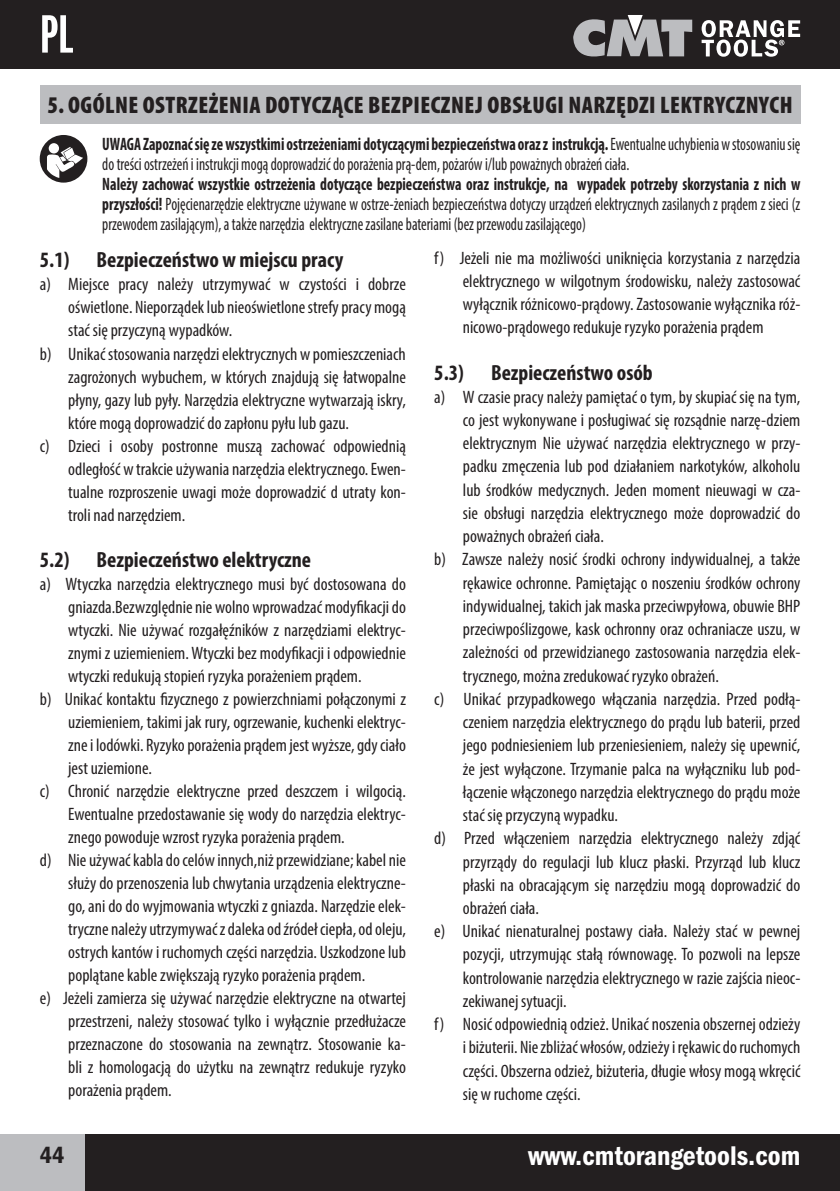
<style>
.page{position:relative;width:840px;height:1191px;background:#fff}
.page>*{position:absolute;margin:0;border:0;box-sizing:border-box;transform-origin:0 0}
.t1{font:56px "ITC Franklin Gothic Std Dm X Cp";color:#fff}
.t2{font:28px "ITC Franklin Gothic Std Dm Cd";color:#fff}
.texto_corrido{font:900 condensed 24px "Myriad Pro";letter-spacing:.02em;color:#231f20}
.t3{font:24px "ITC Franklin Gothic Std Dm Cd";color:#231f20}
.texto_corrido_idioma{font:700 condensed 22px "Myriad Pro";color:#231f20}
.texto_corrido_idioma-2{font:condensed 18px/23px "Myriad Pro";color:#231f20;text-align:justify}
.texto_corrido-2{font:condensed 18px/20px "Myriad Pro";color:#231f20;scale:.85 1}
.s1{font-weight:700}
</style>
<div class="page">
<div style="left:0;top:0;width:839px;height:68px;background:#231f20"></div>
<div style="left:0;top:1134px;width:85px;height:57px;background:#bcbdc0"></div>
<div style="left:85px;top:1134px;width:754px;height:57px;background:#231f20"></div>
<svg style="left:573px;top:15px;width:118px;height:42px"></svg>
<svg style="left:701px;top:20px;width:98px;height:37px"></svg>
<div style="left:40px;top:135px;width:47px;height:48px;background:#231f20;border-radius:50%"></div>
<svg style="left:47px;top:147px;width:36px;height:31px"></svg>
<div style="left:49px;top:143px;width:10px;height:10px;background:#fff;border-radius:50%"></div>
<div style="left:40px;top:85px;width:760px;height:38px;background:#bcbdc0"></div>
<h1 class="t1" style="left:40px;top:4px;width:34px">PL</h1>
<p class="texto_corrido" style="left:47px;top:92px;width:746px">5. OGÓLNE OSTRZEŻENIA DOTYCZĄCE BEZPIECZNEJ OBSŁUGI NARZĘDZI LEKTRYCZNYCH</p>
<p class="texto_corrido-2" style="left:102px;top:133px;width:822px"><span class="s1">UWAGA Zapoznać się ze wszystkimi ostrzeżeniami dotyczącymi bezpieczeństwa oraz z instrukcją.</span> Ewentualne uchybienia w stosowaniu się do treści ostrzeżeń i instrukcji mogą doprowadzić do porażenia prą-dem, pożarów i/lub poważnych obrażeń ciała.</p>
<p class="texto_corrido-2" style="left:102px;top:173px;width:822px;text-align:justify"><span class="s1">Należy zachować wszystkie ostrzeżenia dotyczące bezpieczeństwa oraz instrukcje, na wypadek potrzeby skorzystania z nich w przyszłości!</span> Pojęcienarzędzie elektryczne używane w ostrze-żeniach bezpieczeństwa dotyczy urządzeń elektrycznych zasilanych z prądem z sieci (z przewodem zasilającym), a także narzędzia elektryczne zasilane bateriami (bez przewodu zasilającego)</p>
<p class="texto_corrido_idioma" style="left:40px;top:246px;width:305px">5.1) Bezpieczeństwo w miejscu pracy</p>
<p class="texto_corrido_idioma-2" style="left:68px;top:273px;width:339px;text-indent:-28px">a) Miejsce pracy należy utrzymywać w czystości i dobrze oświetlone. Nieporządek lub nieoświetlone strefy pracy mogą stać się przyczyną wypadków.</p>
<p class="texto_corrido_idioma-2" style="left:68px;top:342px;width:339px;text-indent:-28px">b) Unikać stosowania narzędzi elektrycznych w pomieszczeniach zagrożonych wybuchem, w których znajdują się łatwopalne płyny, gazy lub pyły. Narzędzia elektryczne wytwarzają iskry, które mogą doprowadzić do zapłonu pyłu lub gazu.</p>
<p class="texto_corrido_idioma-2" style="left:68px;top:434px;width:339px;text-indent:-28px">c) Dzieci i osoby postronne muszą zachować odpowiednią odległość w trakcie używania narzędzia elektrycznego. Ewen&shy;tualne rozproszenie uwagi może doprowadzić d utraty kon&shy;troli nad narzędziem.</p>
<p class="texto_corrido_idioma" style="left:40px;top:545px;width:272px">5.2) Bezpieczeństwo elektryczne</p>
<p class="texto_corrido_idioma-2" style="left:68px;top:572px;width:339px;text-indent:-28px">a) Wtyczka narzędzia elektrycznego musi być dostosowana do gniazda.Bezwzględnie nie wolno wprowadzać modyfikacji do wtyczki. Nie używać rozgałęźników z narzędziami elektryc&shy;znymi z uziemieniem. Wtyczki bez modyfikacji i odpowiednie wtyczki redukują stopień ryzyka porażeniem prądem.</p>
<p class="texto_corrido_idioma-2" style="left:68px;top:687px;width:339px;text-indent:-28px">b) Unikać kontaktu fizycznego z powierzchniami połączonymi z uziemieniem, takimi jak rury, ogrzewanie, kuchenki elektryc&shy;zne i lodówki. Ryzyko porażenia prądem jest wyższe, gdy ciało jest uziemione.</p>
<p class="texto_corrido_idioma-2" style="left:68px;top:779px;width:339px;text-indent:-28px">c) Chronić narzędzie elektryczne przed deszczem i wilgocią.<br>Ewentualne przedostawanie się wody do narzędzia elektryc&shy;znego powoduje wzrost ryzyka porażenia prądem.</p>
<p class="texto_corrido_idioma-2" style="left:68px;top:848px;width:339px;text-indent:-28px">d) Nie używać kabla do celów innych,niż przewidziane; kabel nie służy do przenoszenia lub chwytania urządzenia elektryczne&shy;go, ani do do wyjmowania wtyczki z gniazda. Narzędzie elek&shy;tryczne należy utrzymywać z daleka od źródeł ciepła, od oleju, ostrych kantów i ruchomych części narzędzia. Uszkodzone lub poplątane kable zwiększają ryzyko porażenia prądem.</p>
<p class="texto_corrido_idioma-2" style="left:68px;top:986px;width:339px;text-indent:-28px">e) Jeżeli zamierza się używać narzędzie elektryczne na otwartej przestrzeni, należy stosować tylko i wyłącznie przedłużacze przeznaczone do stosowania na zewnątrz. Stosowanie ka&shy;bli z homologacją do użytku na zewnątrz redukuje ryzyko porażenia prądem.</p>
<h3 class="t3" style="left:40px;top:1141px;width:26px">44</h3>
<p class="texto_corrido_idioma-2" style="left:462px;top:247px;width:339px;text-indent:-28px">f) Jeżeli nie ma możliwości uniknięcia korzystania z narzędzia elektrycznego w wilgotnym środowisku, należy zastosować wyłącznik różnicowo-prądowy. Zastosowanie wyłącznika róż&shy;nicowo-prądowego redukuje ryzyko porażenia prądem</p>
<p class="texto_corrido_idioma" style="left:434px;top:358px;width:220px">5.3) Bezpieczeństwo osób</p>
<p class="texto_corrido_idioma-2" style="left:462px;top:385px;width:339px;text-indent:-29px">a) W czasie pracy należy pamiętać o tym, by skupiać się na tym, co jest wykonywane i posługiwać się rozsądnie narzę-dziem elektrycznym Nie używać narzędzia elektrycznego w przy&shy;padku zmęczenia lub pod działaniem narkotyków, alkoholu lub środków medycznych. Jeden moment nieuwagi w cza&shy;sie obsługi narzędzia elektrycznego może doprowadzić do poważnych obrażeń ciała.</p>
<p class="texto_corrido_idioma-2" style="left:462px;top:547px;width:339px;text-indent:-29px">b) Zawsze należy nosić środki ochrony indywidualnej, a także rękawice ochronne. Pamiętając o noszeniu środków ochrony indywidualnej, takich jak maska przeciwpyłowa, obuwie BHP przeciwpoślizgowe, kask ochronny oraz ochraniacze uszu, w zależności od przewidzianego zastosowania narzędzia elek&shy;trycznego, można zredukować ryzyko obrażeń.</p>
<p class="texto_corrido_idioma-2" style="left:462px;top:687px;width:339px;text-indent:-29px">c) Unikać przypadkowego włączania narzędzia. Przed podłą&shy;czeniem narzędzia elektrycznego do prądu lub baterii, przed jego podniesieniem lub przeniesieniem, należy się upewnić, że jest wyłączone. Trzymanie palca na wyłączniku lub pod&shy;łączenie włączonego narzędzia elektrycznego do prądu może stać się przyczyną wypadku.</p>
<p class="texto_corrido_idioma-2" style="left:462px;top:826px;width:339px;text-indent:-29px">d) Przed włączeniem narzędzia elektrycznego należy zdjąć przyrządy do regulacji lub klucz płaski. Przyrząd lub klucz płaski na obracającym się narzędziu mogą doprowadzić do obrażeń ciała.</p>
<p class="texto_corrido_idioma-2" style="left:462px;top:919px;width:339px;text-indent:-29px">e) Unikać nienaturalnej postawy ciała. Należy stać w pewnej pozycji, utrzymując stałą równowagę. To pozwoli na lepsze kontrolowanie narzędzia elektrycznego w razie zajścia nieoc&shy;zekiwanej sytuacji.</p>
<p class="texto_corrido_idioma-2" style="left:462px;top:1012px;width:339px;text-indent:-29px">f) Nosić odpowiednią odzież. Unikać noszenia obszernej odzieży i biżuterii. Nie zbliżać włosów, odzieży i rękawic do ruchomych części. Obszerna odzież, biżuteria, długie włosy mogą wkręcić się w ruchome części.</p>
<h2 class="t2" style="left:527px;top:1140px;width:273px">www.cmtorangetools.com</h2>
</div>
